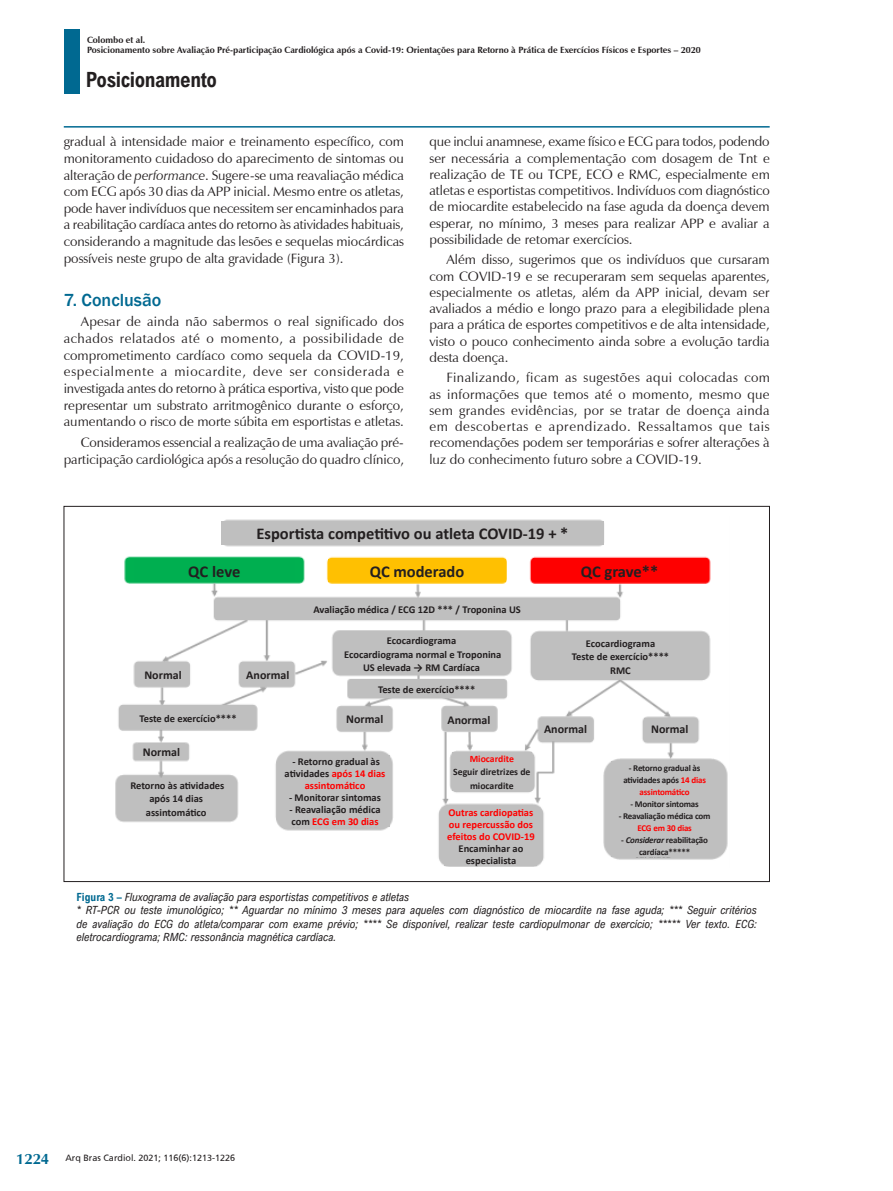
<style>
.page{position:relative;width:893px;height:1191px;background:#fff}
.page>*{position:absolute;margin:0;border:0;box-sizing:border-box;transform-origin:0 0}
.t1{font:700 21px "Arial Nova Cond";letter-spacing:-.02em;color:#231f20}
._02_-_TITULO_-_MATER{font:500 18px "Franklin Gothic";color:#006991}
.t2{font:700 16.5px "Calibri";color:#231f20}
.t3{font:700 15px "Zapf Humanist 601 BT";color:#006991}
._01-TEXTO_BASICO{font:13.5px/16.2px "Zapf Humanist 601 BT";color:#231f20;text-align:justify}
.t4{font:700 12px "Calibri";color:#231f20}
._05_LEGENDA_TABELA{font:italic 11.25px/13.5px "Arial Nova Cond";color:#231f20;text-align:justify}
.t5{font:700 10.5px/12px "Calibri";color:#231f20;text-align:center}
.t6{font:700 10.5px/12px "Calibri";color:#f00}
.t7{font:700 9.75px/13.5px "Calibri";color:#231f20;text-align:center}
.t8{font:700 9.75px "Calibri";color:#f00}
.t9{font:700 9px/10.8px "Zapf Humanist 601 BT";color:#231f20}
.t10{font:700 9px/12px "Calibri";letter-spacing:-.02em;color:#231f20;text-align:center}
.t11{font:9px "Frutiger";color:#231f20}
.s1{font-style:italic}
.s2{color:#f00}
.s3{font-weight:700;font-style:normal;color:#006991}
</style>
<div class="page">
<hr style="left:64px;top:126px;width:706px;height:2px;background:#006991">
<div style="left:64px;top:29px;width:16px;height:65px;background:#006991"></div>
<img style="left:115px;top:519px;width:613px;height:348px">
<div style="left:339px;top:634px;width:165px;height:39px;background:#bfbfbf"></div>
<div style="left:221px;top:521px;width:383px;height:23px;background:#bfbfbf"></div>
<div style="left:134px;top:559px;width:161px;height:22px;background:#00af50"></div>
<div style="left:328px;top:559px;width:178px;height:22px;background:#ffc001"></div>
<div style="left:269px;top:599px;width:297px;height:19px;background:#bfbfbf"></div>
<div style="left:140px;top:664px;width:46px;height:21px;background:#bfbfbf"></div>
<div style="left:342px;top:708px;width:46px;height:21px;background:#bfbfbf"></div>
<div style="left:242px;top:664px;width:51px;height:21px;background:#bfbfbf"></div>
<div style="left:444px;top:709px;width:50px;height:20px;background:#bfbfbf"></div>
<div style="left:124px;top:708px;width:128px;height:19px;background:#bfbfbf"></div>
<div style="left:367px;top:680px;width:120px;height:17px;background:#bfbfbf"></div>
<div style="left:138px;top:744px;width:47px;height:15px;background:#bfbfbf"></div>
<div style="left:121px;top:778px;width:111px;height:40px;background:#bfbfbf"></div>
<div style="left:281px;top:756px;width:108px;height:71px;background:#bfbfbf"></div>
<div style="left:452px;top:752px;width:79px;height:38px;background:#bfbfbf"></div>
<div style="left:445px;top:806px;width:92px;height:59px;background:#bfbfbf"></div>
<div style="left:537px;top:559px;width:165px;height:22px;background:#fe0000"></div>
<div style="left:644px;top:718px;width:51px;height:21px;background:#bfbfbf"></div>
<div style="left:552px;top:635px;width:137px;height:42px;background:#bfbfbf"></div>
<div style="left:540px;top:718px;width:51px;height:21px;background:#bfbfbf"></div>
<div style="left:611px;top:762px;width:107px;height:95px;background:#bfbfbf"></div>
<p class="t9" style="left:87px;top:34px;width:615px">Colombo et al.<br>Posicionamento sobre Avaliação Pré-participação Cardiológica após a Covid-19: Orientações para Retorno à Prática de Exercícios Físicos e Esportes – 2020</p>
<h1 class="t1" style="left:86px;top:67px;width:133px">Posicionamento</h1>
<p class="_01-TEXTO_BASICO" style="left:64px;top:133px;width:342px;line-height:16.6px">gradual à intensidade maior e treinamento específico, com monitoramento cuidadoso do aparecimento de sintomas ou alteração de <span class="s1">performance</span>. Sugere-se uma reavaliação médica com ECG após 30 dias da APP inicial. Mesmo entre os atletas, pode haver indivíduos que necessitem ser encaminhados para a reabilitação cardíaca antes do retorno às atividades habituais, considerando a magnitude das lesões e sequelas miocárdicas possíveis neste grupo de alta gravidade (Figura 3).</p>
<p class="_02_-_TITULO_-_MATER" style="left:64px;top:288px;width:99px">7. Conclusão</p>
<p class="_01-TEXTO_BASICO" style="left:64px;top:313px;width:342px;line-height:16.6px;text-indent:17px">Apesar de ainda não sabermos o real significado dos achados relatados até o momento, a possibilidade de comprometimento cardíaco como sequela da COVID-19, especialmente a miocardite, deve ser considerada e investigada antes do retorno à prática esportiva, visto que pode representar um substrato arritmogênico durante o esforço, aumentando o risco de morte súbita em esportistas e atletas.</p>
<p class="_01-TEXTO_BASICO" style="left:64px;top:434px;width:342px;line-height:16.6px;text-align:right">Consideramos essencial a realização de uma avaliação pré&shy;participação cardiológica após a resolução do quadro clínico,</p>
<p class="_01-TEXTO_BASICO" style="left:429px;top:134px;width:342px">que inclui anamnese, exame físico e ECG para todos, podendo ser necessária a complementação com dosagem de Tnt e realização de TE ou TCPE, ECO e RMC, especialmente em atletas e esportistas competitivos. Indivíduos com diagnóstico de miocardite estabelecido na fase aguda da doença devem esperar, no mínimo, 3 meses para realizar APP e avaliar a possibilidade de retomar exercícios.</p>
<p class="_01-TEXTO_BASICO" style="left:429px;top:252px;width:342px;text-indent:17px">Além disso, sugerimos que os indivíduos que cursaram com COVID-19 e se recuperaram sem sequelas aparentes, especialmente os atletas, além da APP inicial, devam ser avaliados a médio e longo prazo para a elegibilidade plena para a prática de esportes competitivos e de alta intensidade, visto o pouco conhecimento ainda sobre a evolução tardia desta doença.</p>
<p class="_01-TEXTO_BASICO" style="left:429px;top:370px;width:342px;text-indent:17px">Finalizando, ficam as sugestões aqui colocadas com as informações que temos até o momento, mesmo que sem grandes evidências, por se tratar de doença ainda em descobertas e aprendizado. Ressaltamos que tais recomendações podem ser temporárias e sofrer alterações à luz do conhecimento futuro sobre a COVID-19.</p>
<p class="t2" style="left:256px;top:522px;width:314px">Esportista competitivo ou atleta COVID-19 + *</p>
<p class="t2" style="left:188px;top:559px;width:54px">QC leve</p>
<p class="t2" style="left:370px;top:559px;width:96px">QC moderado</p>
<p class="t5" style="left:313px;top:603px;width:209px">Avaliação médica / ECG 12D *** / Troponina US</p>
<p class="t4" style="left:484px;top:600px;width:68px">Troponina US</p>
<p class="t4" style="left:144px;top:666px;width:39px">Normal</p>
<p class="t4" style="left:246px;top:666px;width:45px">Anormal</p>
<p class="t5" style="left:387px;top:634px;width:71px">Ecocardiograma</p>
<p class="t5" style="left:344px;top:647px;width:159px;line-height:13.5px">Ecocardiograma normal e Troponina<br>US elevada → RM Cardíaca</p>
<p class="t5" style="left:378px;top:683px;width:99px">Teste de exercício****</p>
<p class="t2" style="left:581px;top:559px;width:79px">QC grave**</p>
<p class="t5" style="left:586px;top:637px;width:71px">Ecocardiograma</p>
<p class="t5" style="left:572px;top:650px;width:99px">Teste de exercício****</p>
<p class="t5" style="left:610px;top:664px;width:22px">RMC</p>
<p class="t5" style="left:139px;top:712px;width:99px">Teste de exercício****</p>
<p class="t4" style="left:447px;top:711px;width:45px">Anormal</p>
<p class="t4" style="left:346px;top:710px;width:39px">Normal</p>
<p class="t4" style="left:143px;top:743px;width:39px">Normal</p>
<p class="t5" style="left:130px;top:778px;width:95px;line-height:13.5px">Retorno às atividades após 14 dias assintomático</p>
<p class="t5" style="left:285px;top:755px;width:102px">- Retorno gradual às atividades <span class="s2">após 14 dias assintomático</span></p>
<p class="t5" style="left:289px;top:791px;width:94px">- Monitorar sintomas</p>
<p class="t5" style="left:289px;top:803px;width:93px;text-align:left">- Reavaliação médica com <span class="s2">ECG em 30 dias</span></p>
<p class="t8" style="left:470px;top:751px;width:46px">Miocardite</p>
<p class="t7" style="left:453px;top:765px;width:79px">Seguir diretrizes de miocardite</p>
<p class="t6" style="left:447px;top:806px;width:89px">Outras cardiopatias ou repercussão dos efeitos do COVID-19</p>
<p class="t5" style="left:459px;top:842px;width:66px">Encaminhar ao especialista</p>
<p class="t4" style="left:544px;top:721px;width:45px">Anormal</p>
<p class="t4" style="left:651px;top:721px;width:39px">Normal</p>
<p class="t10" style="left:623px;top:761px;width:84px">- Retorno gradual às atividades após <span class="s2">14 dias assintomático</span></p>
<p class="t10" style="left:630px;top:797px;width:70px">- Monitor sintomas</p>
<p class="t10" style="left:619px;top:809px;width:93px">- Reavaliação médica com<br><span class="s2">ECG em 30 dias</span></p>
<p class="t10" style="left:621px;top:833px;width:88px">- <span class="s1">Considerar</span> reabilitação cardíaca*****</p>
<p class="_05_LEGENDA_TABELA" style="left:77px;top:889px;width:334px"><span class="s3">Figura 3 –</span> Fluxograma de avaliação para esportistas competitivos e atletas</p>
<p class="_05_LEGENDA_TABELA" style="left:77px;top:903px;width:682px">* RT-PCR ou teste imunológico; ** Aguardar no mínimo 3 meses para aqueles com diagnóstico de miocardite na fase aguda; *** Seguir critérios de avaliação do ECG do atleta/comparar com exame prévio; **** Se disponível, realizar teste cardiopulmonar de exercício; ***** Ver texto. ECG: eletrocardiograma; RMC: ressonância magnética cardíaca.</p>
<p class="t3" style="left:16px;top:1149px;width:34px">1224</p>
<p class="t11" style="left:65px;top:1153px;width:171px">Arq Bras Cardiol. 2021; 116(6):1213-1226</p>
</div>
